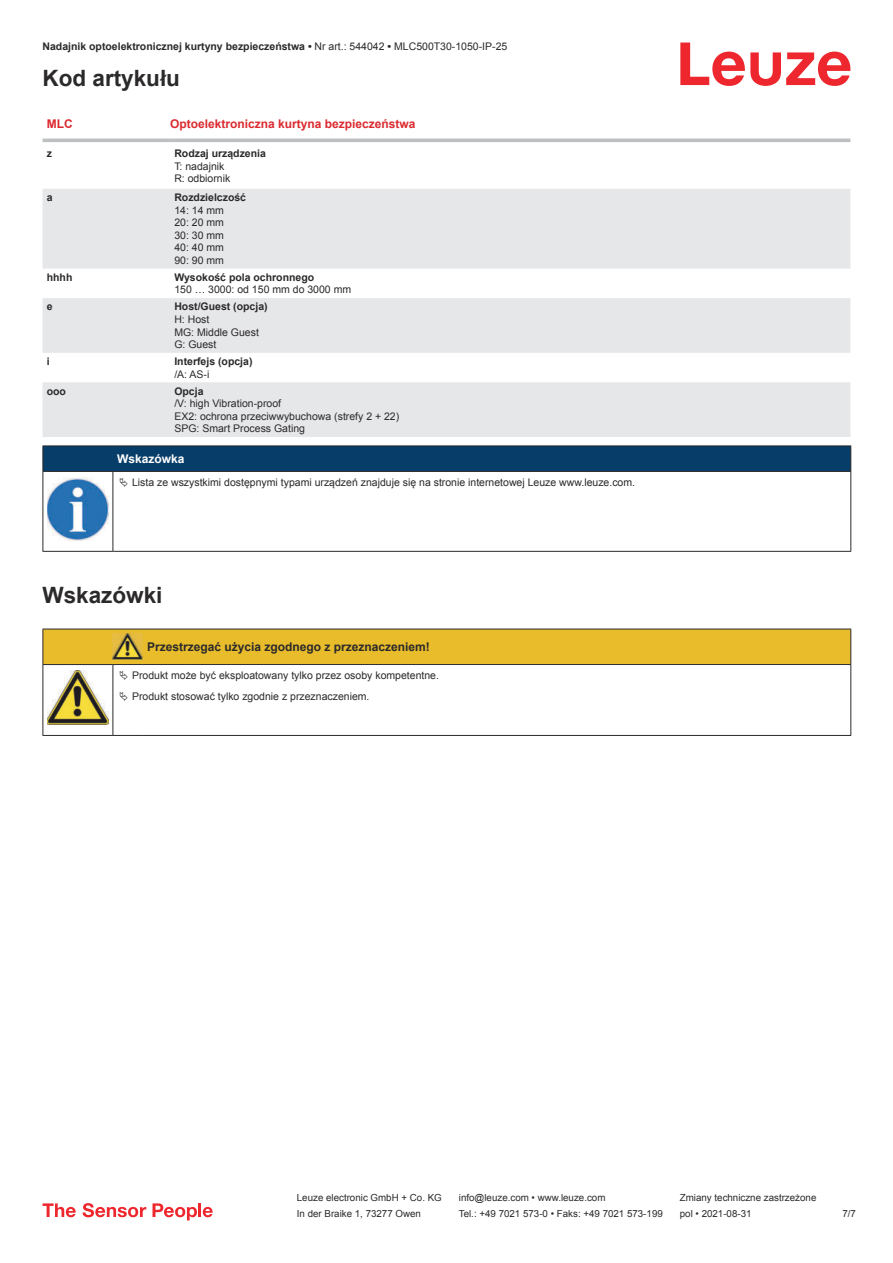
<style>
.page{position:relative;width:893px;height:1263px;background:#fff}
.page>*{position:absolute;margin:0;border:0;box-sizing:border-box;transform-origin:0 0}
.t1{font:700 22.5px "Arial";color:#2b292a}
.t2{font:700 12px "Arial";color:#2b292a}
.t3{font:700 12px "Arial";color:#db2a30}
.t4{font:700 12px "Arial";color:#fff}
.t5{font:10.5px/12.6px "Arial";color:#2b292a}
.t6{font:700 10.5px "Arial";color:#2b292a}
.t7{font:9.75px "Arial";color:#2b292a}
.s1{font-weight:400}
</style>
<div class="page">
<svg style="left:680px;top:43px;width:170px;height:43px"></svg>
<svg style="left:43px;top:189px;width:807px;height:248px;fill:#e6e7e9"></svg>
<hr style="left:43px;top:139px;width:127px;height:3px;background:#bdbfc1">
<hr style="left:170px;top:139px;width:680px;height:3px;background:#bdbfc1">
<svg style="left:43px;top:1203px;width:33px;height:14px"></svg>
<svg style="left:83px;top:1203px;width:63px;height:14px"></svg>
<svg style="left:153px;top:1203px;width:44px;height:17px"></svg>
<hr style="left:198px;top:1203px;width:3px;height:14px;background:#ed272d">
<svg style="left:203px;top:1207px;width:10px;height:10px"></svg>
<svg style="left:44px;top:472px;width:806px;height:79px"></svg>
<hr style="left:43px;top:445px;width:70px;height:1px;background:#2b292a">
<hr style="left:43px;top:471px;width:70px;height:1px;background:#2b292a">
<hr style="left:113px;top:445px;width:738px;height:1px;background:#2b292a">
<div style="left:43px;top:446px;width:808px;height:25px;background:#063d69"></div>
<hr style="left:113px;top:471px;width:738px;height:1px;background:#2b292a">
<hr style="left:43px;top:472px;width:1px;height:75px;background:#2b292a">
<hr style="left:113px;top:472px;width:1px;height:75px;background:#2b292a">
<hr style="left:850px;top:472px;width:1px;height:75px;background:#2b292a">
<hr style="left:43px;top:551px;width:70px;height:1px;background:#2b292a">
<hr style="left:113px;top:551px;width:738px;height:1px;background:#2b292a">
<img style="left:47px;top:478px;width:61px;height:63px">
<div style="left:115px;top:472px;width:734px;height:21px;background:#fff"></div>
<svg style="left:44px;top:706px;width:806px;height:29px"></svg>
<hr style="left:43px;top:665px;width:1px;height:66px;background:#2b292a">
<hr style="left:113px;top:665px;width:1px;height:66px;background:#2b292a">
<hr style="left:850px;top:665px;width:1px;height:66px;background:#2b292a">
<hr style="left:43px;top:735px;width:70px;height:1px;background:#2b292a">
<hr style="left:113px;top:735px;width:30px;height:1px;background:#2b292a">
<hr style="left:143px;top:735px;width:708px;height:1px;background:#2b292a">
<img style="left:47px;top:706px;width:61px;height:19px">
<svg style="left:43px;top:629px;width:808px;height:77px"></svg>
<p class="t6" style="left:43px;top:39px;width:466px">Nadajnik optoelektronicznej kurtyny bezpieczeństwa • <span class="s1">Nr art.: 544042</span> • <span class="s1">MLC500T30-1050-IP-25</span></p>
<h1 class="t1" style="left:43px;top:63px;width:139px">Kod artykułu</h1>
<p class="t3" style="left:47px;top:119px;width:27px">MLC</p>
<p class="t3" style="left:170px;top:115px;width:247px">Optoelektroniczna kurtyna bezpieczeństwa</p>
<p class="t6" style="left:47px;top:149px;width:7px">z</p>
<p class="t6" style="left:174px;top:146px;width:93px">Rodzaj urządzenia</p>
<p class="t5" style="left:174px;top:160px;width:58px">T: nadajnik<br>R: odbiornik</p>
<p class="t6" style="left:47px;top:193px;width:7px">a</p>
<p class="t6" style="left:174px;top:190px;width:73px">Rozdzielczość</p>
<p class="t5" style="left:174px;top:204px;width:51px;text-align:justify">14: 14 mm 20: 20 mm 30: 30 mm 40: 40 mm 90: 90 mm</p>
<p class="t6" style="left:47px;top:273px;width:27px">hhhh</p>
<p class="t6" style="left:174px;top:270px;width:141px">Wysokość pola ochronnego</p>
<p class="t5" style="left:174px;top:283px;width:178px">150 … 3000: od 150 mm do 3000 mm</p>
<p class="t6" style="left:47px;top:303px;width:7px">e</p>
<p class="t6" style="left:174px;top:299px;width:95px">Host/Guest (opcja)</p>
<p class="t5" style="left:174px;top:313px;width:86px">H: Host<br>MG: Middle Guest<br>G: Guest</p>
<p class="t6" style="left:47px;top:357px;width:4px">i</p>
<p class="t6" style="left:174px;top:354px;width:80px">Interfejs (opcja)</p>
<p class="t5" style="left:174px;top:369px;width:37px">/A: AS-i</p>
<p class="t6" style="left:47px;top:387px;width:21px">ooo</p>
<p class="t6" style="left:174px;top:387px;width:31px">Opcja</p>
<p class="t5" style="left:174px;top:397px;width:226px">/V: high Vibration-proof<br>EX2: ochrona przeciwwybuchowa (strefy 2 + 22)<br>SPG: Smart Process Gating</p>
<p class="t4" style="left:117px;top:450px;width:69px">Wskazówka</p>
<p class="t5" style="left:132px;top:476px;width:505px">Lista ze wszystkimi dostępnymi typami urządzeń znajduje się na stronie internetowej Leuze www.leuze.com.</p>
<h1 class="t1" style="left:43px;top:579px;width:122px">Wskazówki</h1>
<p class="t2" style="left:147px;top:638px;width:284px">Przestrzegać użycia zgodnego z przeznaczeniem!</p>
<p class="t5" style="left:132px;top:665px;width:308px;line-height:20.2px">Produkt może być eksploatowany tylko przez osoby kompetentne.<br>Produkt stosować tylko zgodnie z przeznaczeniem.</p>
<p class="t7" style="left:297px;top:1191px;width:146px">Leuze electronic GmbH + Co. KG</p>
<p class="t7" style="left:459px;top:1191px;width:148px">info@leuze.com • www.leuze.com</p>
<p class="t7" style="left:680px;top:1191px;width:138px">Zmiany techniczne zastrzeżone</p>
<p class="t7" style="left:297px;top:1207px;width:126px">In der Braike 1, 73277 Owen</p>
<p class="t7" style="left:459px;top:1207px;width:205px">Tel.: +49 7021 573-0 • Faks: +49 7021 573-199</p>
<p class="t7" style="left:680px;top:1207px;width:73px">pol • 2021-08-31</p>
<p class="t7" style="left:842px;top:1207px;width:15px">7 /7</p>
</div>
